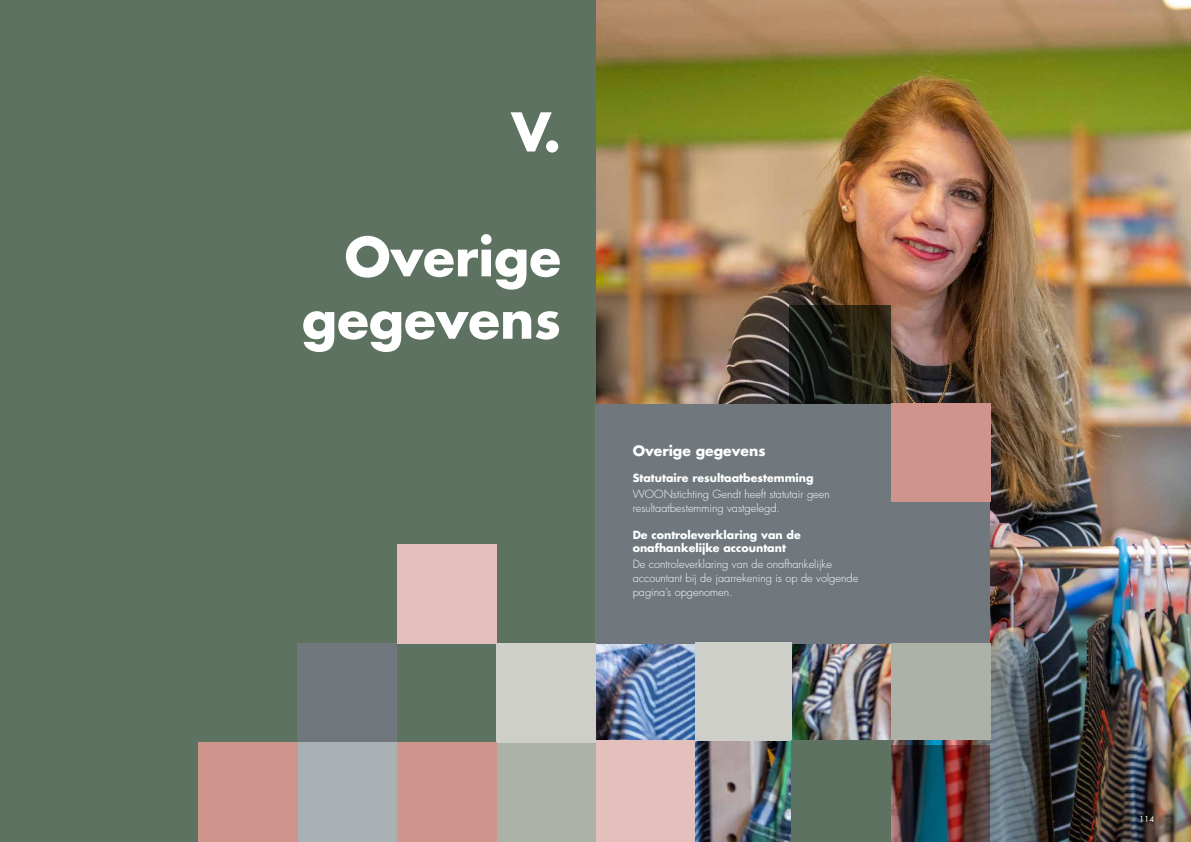
<style>
.page{position:relative;width:1191px;height:842px;background:#fff}
.page>*{position:absolute;margin:0;border:0;box-sizing:border-box;transform-origin:0 0}
.t1{font:700 52px/62.4px "Futura Std";color:#fff;text-align:right}
.t2{font:700 14px "Futura Std";color:#fff}
.t3{font:300 11px/14px "Futura Std";color:#fff}
.t4{font:700 11px/13.2px "Futura Std";color:#fff}
.t5{font:500 8px "Futura Std";color:#fff}
</style>
<div class="page">
<img style="left:595px;top:0;width:596px;height:842px">
<div style="left:0;top:0;width:595px;height:842px;background:#5d7261"></div>
<div style="left:595px;top:741px;width:99px;height:101px;background:#e3c0bb"></div>
<div style="left:595px;top:404px;width:395px;height:239px;background:#70787d"></div>
<div style="left:694px;top:643px;width:97px;height:98px;background:#cecfc9"></div>
<img style="left:891px;top:745px;width:99px;height:97px">
<div style="left:791px;top:741px;width:100px;height:101px;background:#5d7261"></div>
<div style="left:891px;top:404px;width:99px;height:98px;background:#cf958d"></div>
<svg style="left:789px;top:306px;width:102px;height:98px;background:#1e1d13"></svg>
<div style="left:891px;top:643px;width:99px;height:97px;background:#adb2a8"></div>
<div style="left:496px;top:743px;width:99px;height:99px;background:#adb2a8"></div>
<div style="left:496px;top:643px;width:99px;height:100px;background:#cecfc9"></div>
<div style="left:397px;top:544px;width:99px;height:99px;background:#e3c0bb"></div>
<div style="left:298px;top:643px;width:99px;height:100px;background:#70787d"></div>
<div style="left:298px;top:743px;width:99px;height:99px;background:#aab1b5"></div>
<div style="left:198px;top:743px;width:100px;height:99px;background:#cf958d"></div>
<div style="left:397px;top:743px;width:99px;height:99px;background:#cf958d"></div>
<h1 class="t1" style="left:511px;top:100px;width:51px">V.</h1>
<h1 class="t1" style="left:302px;top:225px;width:261px">Overige gegevens</h1>
<p class="t2" style="left:632px;top:441px;width:134px">Overige gegevens</p>
<p class="t4" style="left:632px;top:472px;width:182px">Statutaire resultaatbestemming</p>
<p class="t3" style="left:632px;top:487px;width:199px">WOONstichting Gendt heeft statutair geen resultaatbestemming vastgelegd.</p>
<p class="t4" style="left:632px;top:528px;width:170px">De controleverklaring van de onafhankelijke accountant</p>
<p class="t3" style="left:632px;top:557px;width:227px">De controleverklaring van de onafhankelijke accountant bij de jaarrekening is op de volgende pagina’s opgenomen.</p>
<p class="t5" style="left:1139px;top:814px;width:16px">114</p>
</div>
